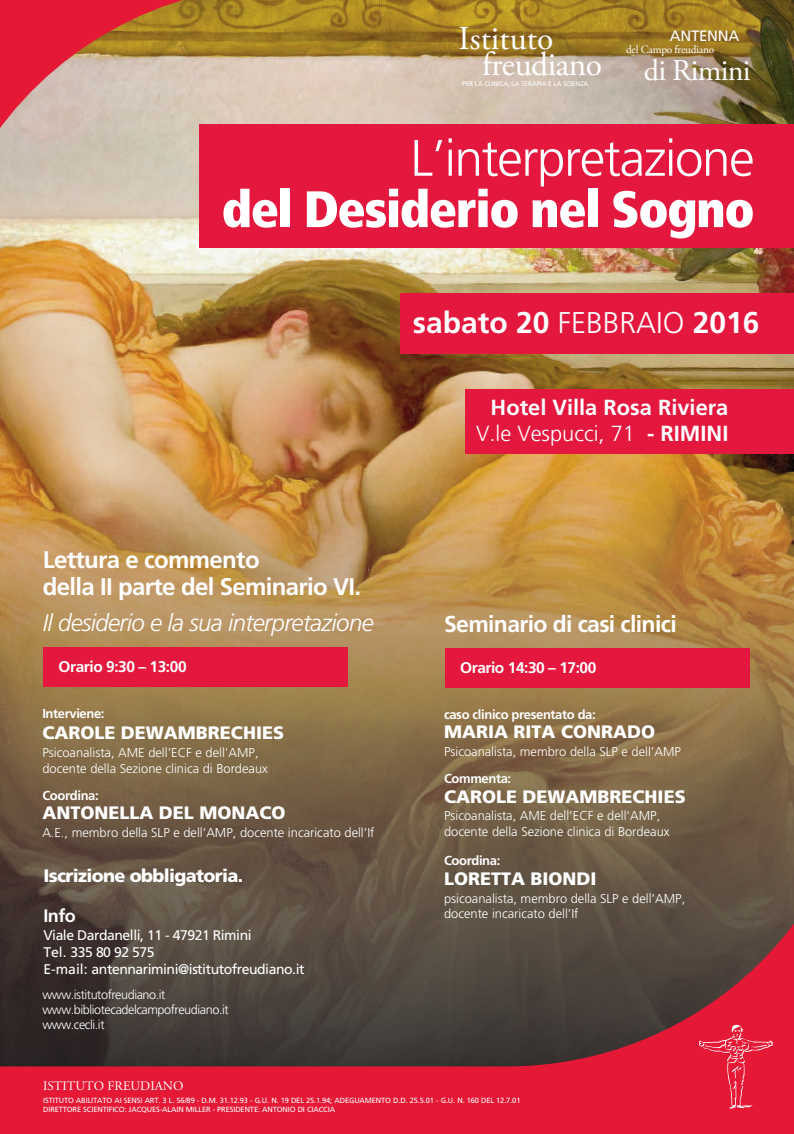
<style>
.page{position:relative;width:794px;height:1134px;background:#fff}
.page>*{position:absolute;margin:0;border:0;box-sizing:border-box;transform-origin:0 0}
.t1{font:900 condensed 51.2px "Frutiger LT Std";letter-spacing:-.025em;color:#fff}
.t2{font:300 51.2px "Frutiger LT Std";letter-spacing:-.03em;color:#fff}
.t3{font:33.4px/25.9px "Adobe Garamond Pro";letter-spacing:-.015em;color:#fff}
.t4{font:30.1px "Adobe Garamond Pro";letter-spacing:-.025em;color:#fff}
.t5{font:700 29.98px "Frutiger LT Std";color:#fff}
.t6{font:700 24px/27px "Frutiger LT Std";letter-spacing:-.03em;color:#fff}
.t7{font:italic 300 24px "Frutiger LT Std";letter-spacing:-.03em;color:#fff}
.t8{font:700 23px "Frutiger LT Std";letter-spacing:-.03em;color:#fff}
.t9{font:700 21.82px/26.2px "Frutiger LT Std";color:#fff;text-align:right}
.t10{font:900 18px "Frutiger LT Std";color:#fff}
.t11{font:900 18px "Frutiger LT Std";letter-spacing:-.035em;color:#fff}
.t12{font:700 18px "Frutiger LT Std";color:#fff}
.t13{font:700 15.45px "Frutiger LT Std";letter-spacing:-.03em;color:#fff}
.t14{font:15.05px "Frutiger LT Std";letter-spacing:-.015em;color:#fff}
.t15{font:14px/16.8px "Frutiger LT Std";letter-spacing:-.035em;color:#fff}
.t16{font:700 13px "Frutiger LT Std";letter-spacing:-.03em;color:#fff}
.t17{font:13px "Adobe Garamond Pro";color:#fff}
.t18{font:300 12.88px/15.4px "Frutiger LT Std";color:#fff}
.t19{font:300 12.62px/15.2px "Frutiger LT Std";letter-spacing:-.035em;color:#fff}
.t20{font:11.3px "Adobe Garamond Pro";letter-spacing:-.025em;color:#fff}
.t21{font:7.5px/9px "Frutiger LT Std";letter-spacing:-.015em;color:#fff}
.t22{font:6.58px "Frutiger LT Std";letter-spacing:-.015em;color:#fff}
.s1{font-weight:300}
</style>
<div class="page">
<img style="left:0;top:0;width:794px;height:469px">
<img style="left:0;top:469px;width:794px;height:431px">
<svg style="left:0;top:900px;width:794px;height:234px;background:#7e3339"></svg>
<svg style="left:699px;top:1024px;width:73px;height:84px;background:#e62944"></svg>
<svg style="left:0;top:0;width:289px;height:154px;background:#cd9079"></svg>
<div style="left:200px;top:124px;width:594px;height:123px;background:#e4183e"></div>
<div style="left:400px;top:293px;width:394px;height:61px;background:#e4183e"></div>
<div style="left:465px;top:389px;width:329px;height:65px;background:#e4183e"></div>
<div style="left:44px;top:647px;width:304px;height:39px;background:#e4183e"></div>
<div style="left:445px;top:648px;width:305px;height:39px;background:#e4183e"></div>
<h2 class="t3" style="left:482px;top:28px;width:121px;text-indent:-24px">Istituto freudiano</h2>
<p class="t22" style="left:462px;top:81px;width:128px">PER LA CLINICA, LA TERAPIA E LA SCIENZA</p>
<p class="t14" style="left:670px;top:30px;width:71px">ANTENNA</p>
<p class="t20" style="left:626px;top:45px;width:89px">del Campo freudiano</p>
<h3 class="t4" style="left:644px;top:58px;width:108px">di Rimini</h3>
<h1 class="t2" style="left:410px;top:137px;width:346px">L’interpretazione</h1>
<h1 class="t1" style="left:222px;top:189px;width:534px">del Desiderio nel Sogno</h1>
<h3 class="t5" style="left:413px;top:310px;width:348px">sabato 20 <span class="s1">FEBBRAIO</span> 2016</h3>
<h3 class="t6" style="left:43px;top:548px;width:320px">Lettura e commento<br>della II parte del Seminario VI.</h3>
<h3 class="t7" style="left:43px;top:613px;width:332px">Il desiderio e la sua interpretazione</h3>
<h3 class="t9" style="left:476px;top:396px;width:254px">Hotel Villa Rosa Riviera<br><span class="s1">V.le Vespucci, 71</span> - RIMINI</h3>
<h3 class="t8" style="left:444px;top:614px;width:234px">Seminario di casi clinici</h3>
<p class="t13" style="left:59px;top:660px;width:130px">Orario 9:30 – 13:00</p>
<p class="t13" style="left:460px;top:661px;width:138px">Orario 14:30 – 17:00</p>
<p class="t16" style="left:42px;top:708px;width:64px">Interviene:</p>
<h3 class="t10" style="left:42px;top:726px;width:243px">CAROLE DEWAMBRECHIES</h3>
<p class="t18" style="left:42px;top:746px;width:227px">Psicoanalista, AME dell’ECF e dell'AMP, docente della Sezione clinica di Bordeaux</p>
<p class="t16" style="left:42px;top:790px;width:58px">Coordina:</p>
<h3 class="t10" style="left:42px;top:806px;width:245px">ANTONELLA DEL MONACO</h3>
<p class="t18" style="left:42px;top:826px;width:334px">A.E., membro della SLP e dell’AMP, docente incaricato dell’If</p>
<p class="t16" style="left:444px;top:709px;width:153px">caso clinico presentato da:</p>
<h3 class="t10" style="left:444px;top:725px;width:213px">MARIA RITA CONRADO</h3>
<p class="t18" style="left:444px;top:745px;width:238px">Psicoanalista, membro della SLP e dell’AMP</p>
<p class="t16" style="left:444px;top:773px;width:69px">Commenta:</p>
<h3 class="t10" style="left:444px;top:789px;width:243px">CAROLE DEWAMBRECHIES</h3>
<p class="t18" style="left:444px;top:809px;width:227px">Psicoanalista, AME dell’ECF e dell'AMP, docente della Sezione clinica di Bordeaux</p>
<p class="t16" style="left:444px;top:855px;width:58px">Coordina:</p>
<h3 class="t10" style="left:444px;top:872px;width:154px">LORETTA BIONDI</h3>
<p class="t18" style="left:444px;top:892px;width:243px">psicoanalista, membro della SLP e dell’AMP, docente incaricato dell’If</p>
<h3 class="t11" style="left:43px;top:868px;width:201px">Iscrizione obbligatoria.</h3>
<h3 class="t12" style="left:43px;top:908px;width:34px">Info</h3>
<p class="t15" style="left:43px;top:928px;width:263px">Viale Dardanelli, 11 - 47921 Rimini<br>Tel. 335 80 92 575<br>E-mail: antennarimini@istitutofreudiano.it</p>
<p class="t19" style="left:43px;top:987px;width:188px">www.istitutofreudiano.it www.bibliotecadelcampofreudiano.it www.cecli.it</p>
<p class="t17" style="left:43px;top:1080px;width:142px">ISTITUTO FREUDIANO</p>
<p class="t21" style="left:43px;top:1096px;width:479px">ISTITUTO ABILITATO AI SENSI ART. 3 L. 56/89 - D.M. 31.12.93 - G.U. N. 19 DEL 25.1.94; ADEGUAMENTO D.D. 25.5.01 - G.U. N. 160 DEL 12.7.01<br>DIRETTORE SCIENTIFICO: JACQUES-ALAIN MILLER - PRESIDENTE: ANTONIO DI CIACCIA</p>
</div>
